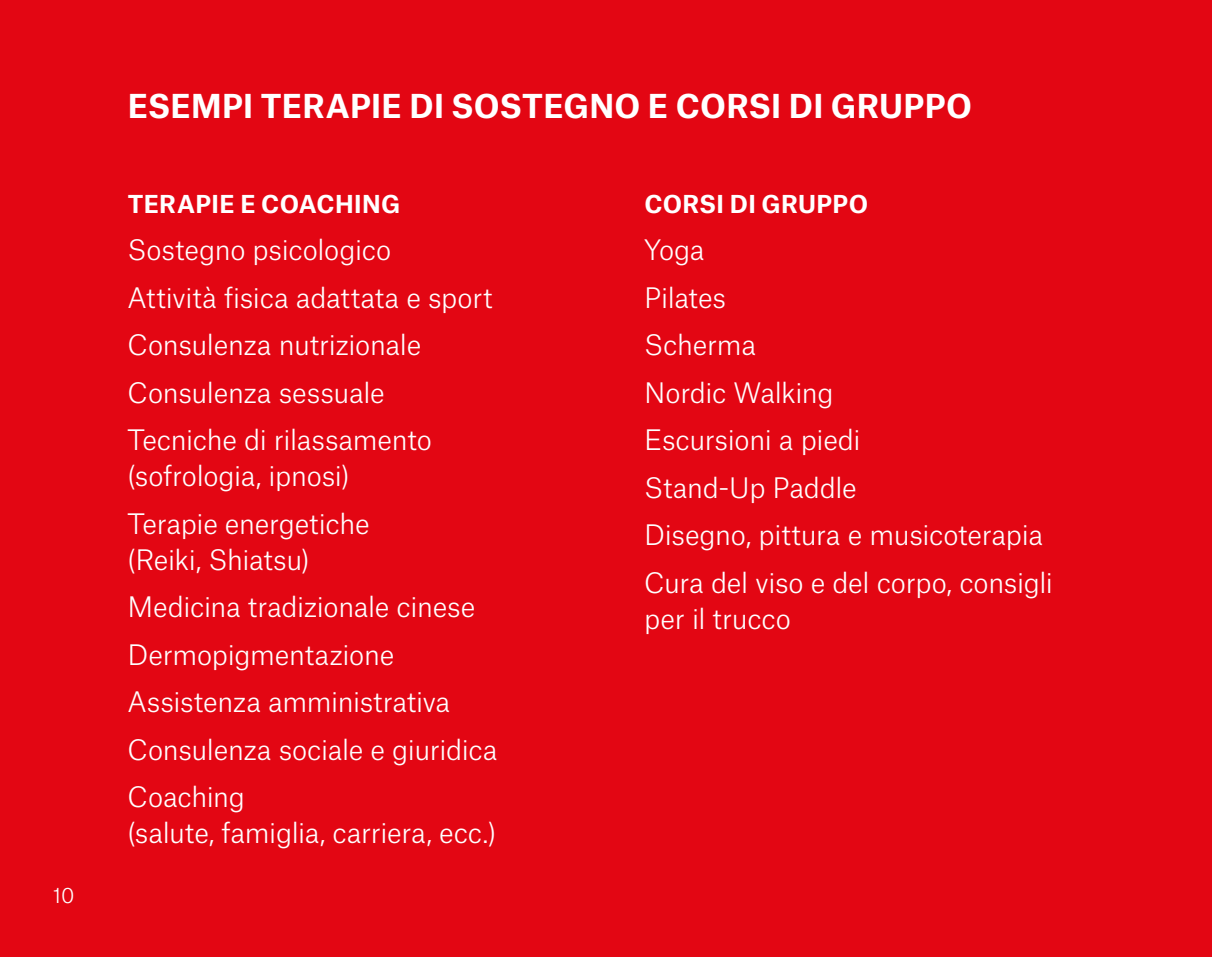
<style>
.page{position:relative;width:1212px;height:957px;background:#e30613}
.page>*{position:absolute;margin:0;border:0;box-sizing:border-box;transform-origin:0 0}
.t1{font:700 31.5px "Atlas Grotesk";letter-spacing:.01em;color:#fff}
.t2{font:300 27px/47.5px "Atlas Grotesk";letter-spacing:-.01em;color:#fff}
.t3{font:700 23.62px "Atlas Grotesk";letter-spacing:.015em;color:#fff}
.t4{font:300 20.25px "Atlas Grotesk";color:#fff}
</style>
<div class="page">
<p class="t4" style="left:53px;top:879px;width:23px">10</p>
<p class="t1" style="left:128px;top:80px;width:846px">ESEMPI TERAPIE DI SOSTEGNO E CORSI DI GRUPPO</p>
<p class="t3" style="left:128px;top:184px;width:274px">TERAPIE E COACHING</p>
<p class="t2" style="left:128px;top:223px;width:367px">Sostegno psicologico<br>Attività fisica adattata e sport<br>Consulenza nutrizionale<br>Consulenza sessuale<br>Tecniche di rilassamento</p>
<p class="t2" style="left:128px;top:449px;width:244px">(sofrologia, ipnosi)<br>Terapie energetiche</p>
<p class="t2" style="left:128px;top:533px;width:371px">(Reiki, Shiatsu)<br>Medicina tradizionale cinese<br>Dermopigmentazione<br>Assistenza amministrativa<br>Consulenza sociale e giuridica<br>Coaching</p>
<p class="t2" style="left:128px;top:806px;width:370px">(salute, famiglia, carriera, ecc.)</p>
<p class="t3" style="left:644px;top:184px;width:225px">CORSI DI GRUPPO</p>
<p class="t2" style="left:644px;top:223px;width:410px">Yoga<br>Pilates<br>Scherma<br>Nordic Walking<br>Escursioni a piedi<br>Stand-Up Paddle<br>Disegno, pittura e musicoterapia<br>Cura del viso e del corpo, consigli</p>
<p class="t2" style="left:644px;top:592px;width:148px">per il trucco</p>
</div>
